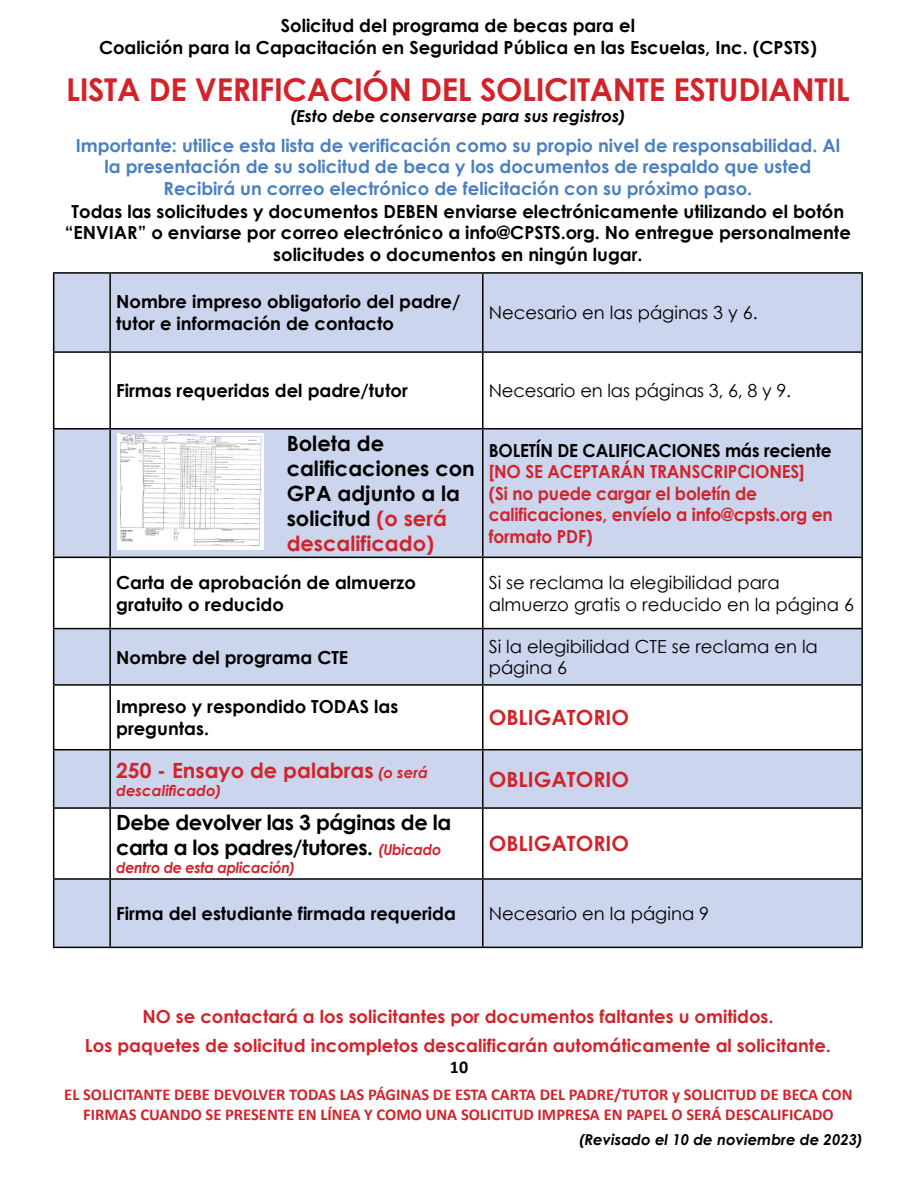
<style>
.page{position:relative;width:918px;height:1188px;background:#fff}
.page>*{position:absolute;margin:0;border:0;box-sizing:border-box;transform-origin:0 0}
.t1{font:700 31.5px "Century Gothic";letter-spacing:-.01em;color:#d2232a}
.t2{font:700 21px/25.2px "Century Gothic";color:#000}
.t3{font:700 21px "Century Gothic";color:#d2232a}
.t4{font:700 21px/25.2px "Century Gothic";letter-spacing:-.02em;color:#000}
.t5{font:700 18px/21.6px "Century Gothic";color:#000}
.t6{font:700 18px/21.6px "Century Gothic";color:#4b80c1;text-align:center}
.t7{font:18px/21.6px "Century Gothic";color:#000}
.t8{font:700 18px/28.3px "Century Gothic";color:#d2232a;text-align:center}
.t9{font:700 18px/21.6px "Century Gothic";color:#d2232a;scale:.95 1}
.t10{font:700 18px "Century Gothic";color:#000;scale:.95 1}
.t11{font:700 18px "Calibri";color:#000}
.t12{font:700 16.5px/19.8px "Calibri";color:#d2232a;text-align:center}
.t13{font:italic 700 16.5px "Century Gothic";color:#000}
.t14{font:italic 700 15px "Century Gothic";color:#000}
.t15{font:italic 700 15px "Century Gothic";letter-spacing:-.02em;color:#d2232a;scale:.96 1}
.t16{font:italic 700 15px "Century Gothic";color:#d2232a}
.s1{color:#d2232a}
.s2{font-style:italic;font-size:15px}
.s3{font-style:italic;font-size:15px;color:#d2232a}
</style>
<div class="page">
<svg style="left:54px;top:274px;width:807px;height:673px;fill:#cbd5ed"></svg>
<hr style="left:53px;top:272px;width:57px;height:2px;background:#000">
<hr style="left:53px;top:274px;width:1px;height:77px;background:#000">
<hr style="left:110px;top:272px;width:373px;height:2px;background:#000">
<hr style="left:109px;top:274px;width:2px;height:77px;background:#000">
<hr style="left:483px;top:272px;width:380px;height:2px;background:#000">
<hr style="left:482px;top:274px;width:2px;height:77px;background:#000">
<hr style="left:861px;top:274px;width:2px;height:77px;background:#000">
<hr style="left:53px;top:351px;width:57px;height:2px;background:#000">
<hr style="left:53px;top:353px;width:1px;height:75px;background:#000">
<hr style="left:110px;top:351px;width:373px;height:2px;background:#000">
<hr style="left:109px;top:353px;width:2px;height:75px;background:#000">
<hr style="left:483px;top:351px;width:380px;height:2px;background:#000">
<hr style="left:482px;top:353px;width:2px;height:75px;background:#000">
<hr style="left:861px;top:353px;width:2px;height:75px;background:#000">
<hr style="left:53px;top:428px;width:57px;height:2px;background:#000">
<hr style="left:53px;top:430px;width:1px;height:127px;background:#000">
<hr style="left:110px;top:428px;width:373px;height:2px;background:#000">
<hr style="left:109px;top:430px;width:2px;height:127px;background:#000">
<hr style="left:483px;top:428px;width:380px;height:2px;background:#000">
<hr style="left:482px;top:430px;width:2px;height:127px;background:#000">
<hr style="left:861px;top:430px;width:2px;height:127px;background:#000">
<hr style="left:53px;top:557px;width:57px;height:1px;background:#000">
<hr style="left:53px;top:558px;width:1px;height:70px;background:#000">
<hr style="left:110px;top:557px;width:373px;height:1px;background:#000">
<hr style="left:109px;top:558px;width:2px;height:70px;background:#000">
<hr style="left:483px;top:557px;width:380px;height:1px;background:#000">
<hr style="left:482px;top:558px;width:2px;height:70px;background:#000">
<hr style="left:861px;top:558px;width:2px;height:70px;background:#000">
<hr style="left:53px;top:628px;width:57px;height:1px;background:#000">
<hr style="left:53px;top:629px;width:1px;height:55px;background:#000">
<hr style="left:110px;top:628px;width:373px;height:1px;background:#000">
<hr style="left:109px;top:629px;width:2px;height:55px;background:#000">
<hr style="left:483px;top:628px;width:380px;height:1px;background:#000">
<hr style="left:482px;top:629px;width:2px;height:55px;background:#000">
<hr style="left:861px;top:629px;width:2px;height:55px;background:#000">
<hr style="left:53px;top:684px;width:57px;height:2px;background:#000">
<hr style="left:53px;top:686px;width:1px;height:63px;background:#000">
<hr style="left:110px;top:684px;width:373px;height:2px;background:#000">
<hr style="left:109px;top:686px;width:2px;height:63px;background:#000">
<hr style="left:483px;top:684px;width:380px;height:2px;background:#000">
<hr style="left:482px;top:686px;width:2px;height:63px;background:#000">
<hr style="left:861px;top:686px;width:2px;height:63px;background:#000">
<hr style="left:53px;top:749px;width:57px;height:1px;background:#000">
<hr style="left:53px;top:750px;width:1px;height:57px;background:#000">
<hr style="left:110px;top:749px;width:373px;height:1px;background:#000">
<hr style="left:109px;top:750px;width:2px;height:57px;background:#000">
<hr style="left:483px;top:749px;width:380px;height:1px;background:#000">
<hr style="left:482px;top:750px;width:2px;height:57px;background:#000">
<hr style="left:861px;top:750px;width:2px;height:57px;background:#000">
<hr style="left:53px;top:807px;width:57px;height:2px;background:#000">
<hr style="left:53px;top:809px;width:1px;height:69px;background:#000">
<hr style="left:110px;top:807px;width:373px;height:2px;background:#000">
<hr style="left:109px;top:809px;width:2px;height:69px;background:#000">
<hr style="left:483px;top:807px;width:380px;height:2px;background:#000">
<hr style="left:482px;top:809px;width:2px;height:69px;background:#000">
<hr style="left:861px;top:809px;width:2px;height:69px;background:#000">
<hr style="left:53px;top:878px;width:57px;height:2px;background:#000">
<hr style="left:53px;top:880px;width:1px;height:67px;background:#000">
<hr style="left:110px;top:878px;width:373px;height:2px;background:#000">
<hr style="left:109px;top:880px;width:2px;height:67px;background:#000">
<hr style="left:483px;top:878px;width:380px;height:2px;background:#000">
<hr style="left:482px;top:880px;width:2px;height:67px;background:#000">
<hr style="left:861px;top:880px;width:2px;height:67px;background:#000">
<hr style="left:53px;top:947px;width:57px;height:1px;background:#000">
<hr style="left:110px;top:947px;width:373px;height:1px;background:#000">
<hr style="left:483px;top:947px;width:380px;height:1px;background:#000">
<img style="left:117px;top:433px;width:146px;height:116px">
<p class="t5" style="left:99px;top:15px;width:719px;text-align:center">Solicitud del programa de becas para el<br>Coalición para la Capacitación en Seguridad Pública en las Escuelas, Inc. (CPSTS)</p>
<h1 class="t1" style="left:66px;top:70px;width:785px">LISTA DE VERIFICACIÓN DEL SOLICITANTE ESTUDIANTIL</h1>
<p class="t13" style="left:290px;top:104px;width:337px">(Esto debe conservarse para sus registros)</p>
<p class="t6" style="left:76px;top:134px;width:766px">Importante: utilice esta lista de verificación como su propio nivel de responsabilidad. Al la presentación de su solicitud de beca y los documentos de respaldo que usted<br>Recibirá un correo electrónico de felicitación con su próximo paso.</p>
<p class="t5" style="left:65px;top:200px;width:787px;text-align:center">Todas las solicitudes y documentos DEBEN enviarse electrónicamente utilizando el botón “ENVIAR” o enviarse por correo electrónico a info@CPSTS.org. No entregue personalmente solicitudes o documentos en ningún lugar.</p>
<p class="t5" style="left:116px;top:291px;width:346px">Nombre impreso obligatorio del padre/ tutor e información de contacto</p>
<p class="t7" style="left:489px;top:302px;width:271px">Necesario en las páginas 3 y 6.</p>
<p class="t5" style="left:116px;top:379px;width:293px">Firmas requeridas del padre/tutor</p>
<p class="t7" style="left:489px;top:380px;width:304px">Necesario en las páginas 3, 6, 8 y 9.</p>
<p class="t2" style="left:287px;top:430px;width:190px">Boleta de calificaciones con<br>GPA adjunto a la solicitud <span class="s1">(o será descalificado)</span></p>
<p class="t10" style="left:489px;top:439px;width:362px">BOLETÍN DE CALIFICACIONES más reciente</p>
<p class="t9" style="left:489px;top:460px;width:364px">[NO SE ACEPTARÁN TRANSCRIPCIONES]<br>(Si no puede cargar el boletín de calificaciones, envíelo a info@cpsts.org en formato PDF)</p>
<p class="t5" style="left:116px;top:571px;width:301px">Carta de aprobación de almuerzo gratuito o reducido</p>
<p class="t7" style="left:489px;top:571px;width:367px">Si se reclama la elegibilidad para almuerzo gratis o reducido en la página 6</p>
<p class="t5" style="left:116px;top:646px;width:234px">Nombre del programa CTE</p>
<p class="t7" style="left:489px;top:635px;width:331px">Si la elegibilidad CTE se reclama en la página 6</p>
<p class="t5" style="left:116px;top:696px;width:284px">Impreso y respondido TODAS las preguntas.</p>
<p class="t3" style="left:489px;top:704px;width:142px">OBLIGATORIO</p>
<p class="t3" style="left:116px;top:757px;width:314px">250 - Ensayo de palabras <span class="s2">(o será</span></p>
<p class="t16" style="left:116px;top:779px;width:107px">descalificado)</p>
<p class="t3" style="left:489px;top:766px;width:142px">OBLIGATORIO</p>
<p class="t4" style="left:116px;top:809px;width:337px">Debe devolver las 3 páginas de la carta a los padres/tutores. <span class="s3">(Ubicado</span></p>
<p class="t15" style="left:116px;top:856px;width:188px">dentro de esta aplicación)</p>
<p class="t3" style="left:489px;top:831px;width:142px">OBLIGATORIO</p>
<p class="t5" style="left:116px;top:902px;width:341px">Firma del estudiante firmada requerida</p>
<p class="t7" style="left:489px;top:902px;width:222px">Necesario en la página 9</p>
<p class="t8" style="left:85px;top:1002px;width:747px">NO se contactará a los solicitantes por documentos faltantes u omitidos.<br>Los paquetes de solicitud incompletos descalificarán automáticamente al solicitante.</p>
<p class="t11" style="left:450px;top:1054px;width:20px">10</p>
<p class="t12" style="left:64px;top:1084px;width:790px">EL SOLICITANTE DEBE DEVOLVER TODAS LAS PÁGINAS DE ESTA CARTA DEL PADRE/TUTOR y SOLICITUD DE BECA CON<br>FIRMAS CUANDO SE PRESENTE EN LÍNEA Y COMO UNA SOLICITUD IMPRESA EN PAPEL O SERÁ DESCALIFICADO</p>
<p class="t14" style="left:579px;top:1128px;width:286px">(Revisado el 10 de noviembre de 2023)</p>
</div>
